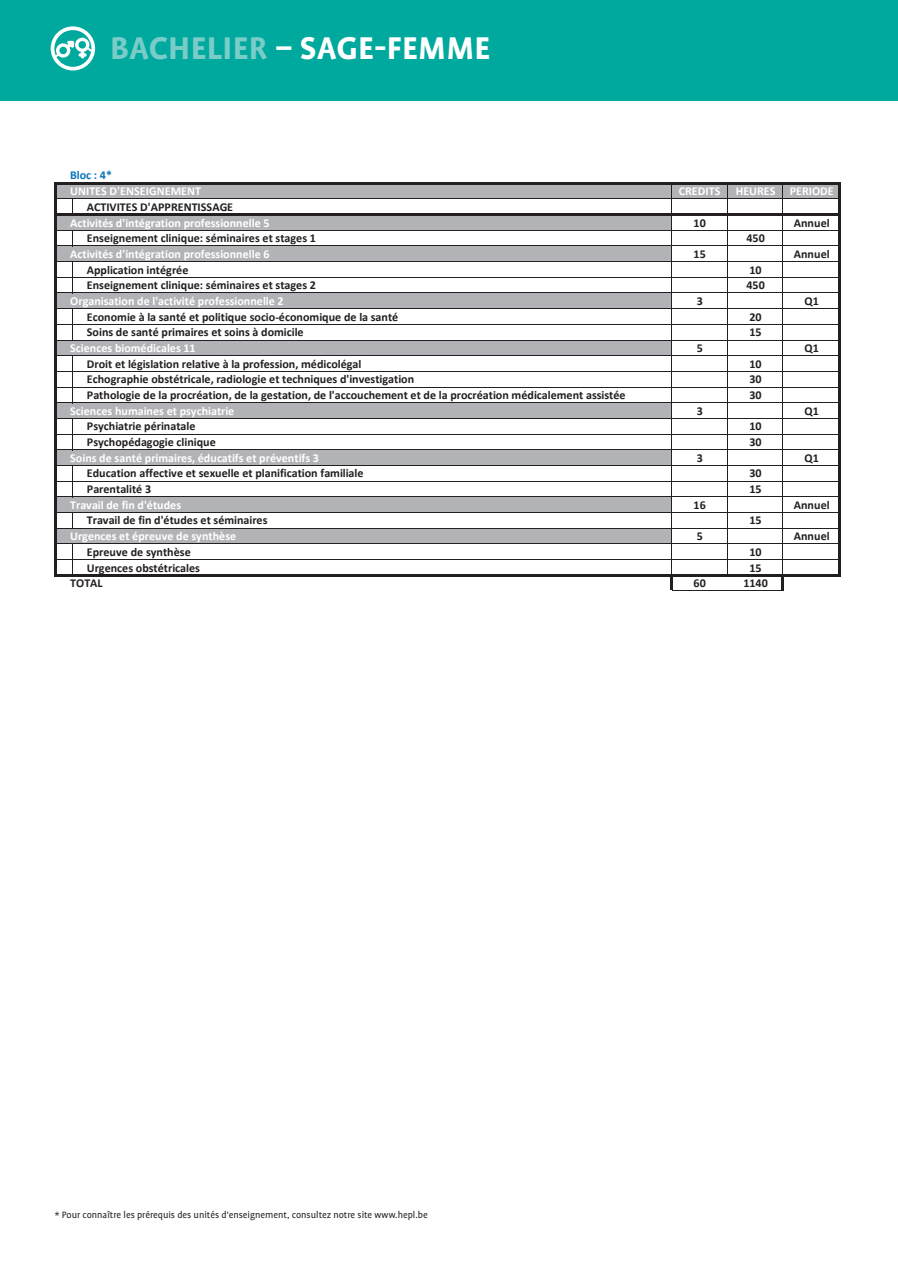
<style>
.page{position:relative;width:898px;height:1265px;background:#fff}
.page>*{position:absolute;margin:0;border:0;box-sizing:border-box;transform-origin:0 0}
.t1{font:700 36px "Profile OT";letter-spacing:.01em;color:#fff}
.t2{font:700 12px/15.8px "Calibri";color:#231f20}
.t3{font:700 12px "Calibri";color:#fff}
.t4{font:700 12px "Calibri";color:#0873bb}
.t5{font:10.5px "Profile OT";color:#231f20}
.s1{color:#7accc8}
</style>
<div class="page">
<div style="left:0;top:0;width:897px;height:101px;background:#00a99d"></div>
<svg style="left:51px;top:26px;width:44px;height:44px"></svg>
<div style="left:57px;top:183px;width:782px;height:16px;background:#b2b3b7"></div>
<div style="left:57px;top:214px;width:614px;height:16px;background:#b2b3b7"></div>
<div style="left:57px;top:246px;width:614px;height:16px;background:#b2b3b7"></div>
<div style="left:57px;top:293px;width:614px;height:16px;background:#b2b3b7"></div>
<div style="left:57px;top:340px;width:614px;height:16px;background:#b2b3b7"></div>
<div style="left:57px;top:403px;width:614px;height:15px;background:#b2b3b7"></div>
<div style="left:57px;top:450px;width:614px;height:15px;background:#b2b3b7"></div>
<div style="left:57px;top:497px;width:614px;height:15px;background:#b2b3b7"></div>
<div style="left:57px;top:528px;width:614px;height:16px;background:#b2b3b7"></div>
<svg style="left:782px;top:184px;width:1px;height:29px"></svg>
<svg style="left:72px;top:199px;width:1px;height:14px"></svg>
<svg style="left:72px;top:231px;width:1px;height:14px"></svg>
<hr style="left:72px;top:262px;width:1px;height:31px;background:#231f20">
<hr style="left:72px;top:309px;width:1px;height:31px;background:#231f20">
<hr style="left:72px;top:356px;width:1px;height:47px;background:#231f20">
<hr style="left:72px;top:419px;width:1px;height:31px;background:#231f20">
<hr style="left:72px;top:466px;width:1px;height:31px;background:#231f20">
<svg style="left:72px;top:513px;width:1px;height:15px"></svg>
<hr style="left:670px;top:216px;width:1px;height:358px;background:#231f20">
<hr style="left:782px;top:216px;width:1px;height:358px;background:#231f20">
<hr style="left:55px;top:182px;width:2px;height:394px;background:#231f20">
<hr style="left:669px;top:576px;width:3px;height:14px;background:#231f20">
<hr style="left:726px;top:216px;width:1px;height:358px;background:#231f20">
<svg style="left:781px;top:576px;width:2px;height:14px"></svg>
<hr style="left:838px;top:184px;width:2px;height:392px;background:#231f20">
<hr style="left:72px;top:544px;width:1px;height:30px;background:#231f20">
<hr style="left:57px;top:182px;width:783px;height:2px;background:#231f20">
<hr style="left:57px;top:198px;width:781px;height:1px;background:#231f20">
<hr style="left:57px;top:213px;width:783px;height:3px;background:#231f20">
<hr style="left:57px;top:230px;width:781px;height:1px;background:#231f20">
<hr style="left:57px;top:245px;width:781px;height:1px;background:#231f20">
<hr style="left:57px;top:261px;width:781px;height:1px;background:#231f20">
<hr style="left:57px;top:277px;width:781px;height:1px;background:#231f20">
<hr style="left:57px;top:292px;width:781px;height:1px;background:#231f20">
<hr style="left:57px;top:308px;width:781px;height:1px;background:#231f20">
<hr style="left:57px;top:324px;width:781px;height:1px;background:#231f20">
<hr style="left:57px;top:339px;width:781px;height:1px;background:#231f20">
<hr style="left:57px;top:355px;width:781px;height:1px;background:#231f20">
<hr style="left:57px;top:371px;width:781px;height:1px;background:#231f20">
<hr style="left:57px;top:386px;width:781px;height:1px;background:#231f20">
<hr style="left:57px;top:402px;width:781px;height:1px;background:#231f20">
<hr style="left:57px;top:418px;width:781px;height:1px;background:#231f20">
<hr style="left:57px;top:433px;width:781px;height:1px;background:#231f20">
<hr style="left:57px;top:449px;width:781px;height:1px;background:#231f20">
<hr style="left:57px;top:465px;width:781px;height:1px;background:#231f20">
<hr style="left:57px;top:481px;width:781px;height:1px;background:#231f20">
<hr style="left:57px;top:496px;width:781px;height:1px;background:#231f20">
<hr style="left:57px;top:512px;width:781px;height:1px;background:#231f20">
<hr style="left:57px;top:528px;width:781px;height:1px;background:#231f20">
<hr style="left:57px;top:543px;width:781px;height:1px;background:#231f20">
<hr style="left:57px;top:559px;width:781px;height:1px;background:#231f20">
<hr style="left:57px;top:574px;width:783px;height:2px;background:#231f20">
<hr style="left:672px;top:590px;width:111px;height:1px;background:#231f20">
<h1 class="t1" style="left:110px;top:27px;width:382px"><span class="s1">BACHELIER</span> – SAGE-FEMME</h1>
<p class="t4" style="left:70px;top:167px;width:43px">Bloc : 4*</p>
<p class="t3" style="left:70px;top:183px;width:132px">UNITES D'ENSEIGNEMENT</p>
<p class="t2" style="left:87px;top:199px;width:148px">ACTIVITES D'APPRENTISSAGE</p>
<p class="t3" style="left:70px;top:214px;width:201px">Activités d'intégration professionnelle 5</p>
<p class="t2" style="left:87px;top:230px;width:230px">Enseignement clinique: séminaires et stages 1</p>
<p class="t3" style="left:70px;top:245px;width:201px">Activités d'intégration professionnelle 6</p>
<p class="t2" style="left:87px;top:261px;width:230px">Application intégrée<br>Enseignement clinique: séminaires et stages 2</p>
<p class="t3" style="left:70px;top:292px;width:215px">Organisation de l'activité professionnelle 2</p>
<p class="t2" style="left:87px;top:309px;width:313px">Economie à la santé et politique socio-économique de la santé</p>
<p class="t2" style="left:87px;top:324px;width:218px">Soins de santé primaires et soins à domicile</p>
<p class="t3" style="left:70px;top:339px;width:127px">Sciences biomédicales 11</p>
<p class="t2" style="left:87px;top:356px;width:540px">Droit et législation relative à la profession, médicolégal<br>Echographie obstétricale, radiologie et techniques d'investigation<br>Pathologie de la procréation, de la gestation, de l'accouchement et de la procréation médicalement assistée</p>
<p class="t3" style="left:70px;top:402px;width:165px">Sciences humaines et psychiatrie</p>
<p class="t2" style="left:87px;top:418px;width:130px">Psychiatrie périnatale<br>Psychopédagogie clinique</p>
<p class="t3" style="left:70px;top:449px;width:250px">Soins de santé primaires, éducatifs et préventifs 3</p>
<p class="t2" style="left:87px;top:465px;width:278px">Education affective et sexuelle et planification familiale<br>Parentalité 3</p>
<p class="t3" style="left:70px;top:496px;width:112px">Travail de fin d'études</p>
<p class="t2" style="left:87px;top:512px;width:182px">Travail de fin d'études et séminaires</p>
<p class="t3" style="left:70px;top:528px;width:167px">Urgences et épreuve de synthèse</p>
<p class="t2" style="left:87px;top:544px;width:105px">Epreuve de synthèse</p>
<p class="t2" style="left:87px;top:559px;width:114px">Urgences obstétricales</p>
<p class="t3" style="left:678px;top:183px;width:43px">CREDITS</p>
<p class="t3" style="left:735px;top:183px;width:100px">HEURES PERIODE</p>
<p class="t2" style="left:693px;top:214px;width:14px">10</p>
<p class="t2" style="left:793px;top:214px;width:37px">Annuel</p>
<p class="t2" style="left:746px;top:230px;width:20px">450</p>
<p class="t2" style="left:693px;top:246px;width:14px">15</p>
<p class="t2" style="left:793px;top:246px;width:37px">Annuel</p>
<p class="t2" style="left:746px;top:261px;width:20px">10<br>450</p>
<p class="t2" style="left:696px;top:293px;width:8px">3</p>
<p class="t2" style="left:804px;top:293px;width:16px">Q1</p>
<p class="t2" style="left:749px;top:309px;width:14px">20<br>15</p>
<p class="t2" style="left:696px;top:340px;width:8px">5</p>
<p class="t2" style="left:804px;top:340px;width:16px">Q1</p>
<p class="t2" style="left:749px;top:356px;width:14px;text-align:justify">10<br>30<br>30</p>
<p class="t2" style="left:696px;top:403px;width:8px">3</p>
<p class="t2" style="left:804px;top:403px;width:16px">Q1</p>
<p class="t2" style="left:749px;top:418px;width:14px">10<br>30</p>
<p class="t2" style="left:696px;top:450px;width:8px">3</p>
<p class="t2" style="left:804px;top:450px;width:16px">Q1</p>
<p class="t2" style="left:749px;top:465px;width:14px">30<br>15</p>
<p class="t2" style="left:693px;top:497px;width:14px">16</p>
<p class="t2" style="left:793px;top:497px;width:37px">Annuel</p>
<p class="t2" style="left:749px;top:512px;width:14px">15</p>
<p class="t2" style="left:696px;top:528px;width:8px">5</p>
<p class="t2" style="left:793px;top:528px;width:37px">Annuel</p>
<p class="t2" style="left:749px;top:544px;width:14px">10<br>15</p>
<p class="t2" style="left:70px;top:575px;width:34px">TOTAL</p>
<p class="t2" style="left:693px;top:575px;width:14px">60</p>
<p class="t2" style="left:743px;top:575px;width:26px">1140</p>
<p class="t5" style="left:55px;top:1209px;width:374px">* Pour connaître les prérequis des unités d'enseignement, consultez notre site www.hepl.be</p>
</div>
